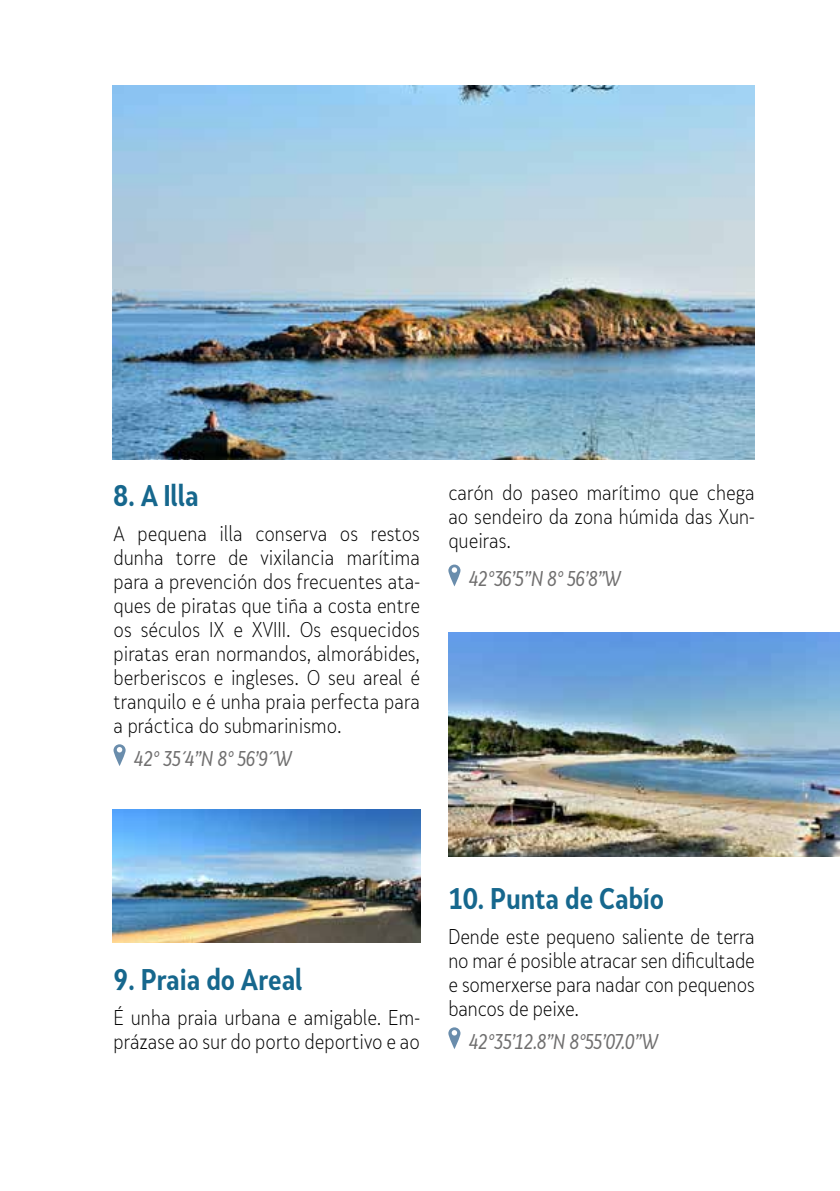
<style>
.page{position:relative;width:840px;height:1191px;background:#fff}
.page>*{position:absolute;margin:0;border:0;box-sizing:border-box;transform-origin:0 0}
.t1{font:700 28px "Skola Sans Cn";color:#16678d}
.t2{font:300 20px/24px "Skola Sans Cn";color:#000;text-align:justify}
.t3{font:italic 20px "Skola Sans Cn";letter-spacing:-.02em;color:#706f6f}
</style>
<div class="page">
<svg style="left:113px;top:744px;width:12px;height:22px"></svg>
<svg style="left:448px;top:564px;width:12px;height:22px"></svg>
<img style="left:113px;top:85px;width:641px;height:374px">
<img style="left:113px;top:810px;width:307px;height:132px">
<img style="left:448px;top:633px;width:391px;height:223px">
<svg style="left:448px;top:1027px;width:12px;height:22px"></svg>
<h1 class="t1" style="left:113px;top:478px;width:87px">8. A Illa</h1>
<p class="t2" style="left:113px;top:521px;width:308px">A pequena illa conserva os restos dunha torre de vixilancia marítima para a prevención dos frecuentes ata&shy;ques de piratas que tiña a costa entre os séculos IX e XVIII. Os esquecidos piratas eran normandos, almorábides, berberiscos e ingleses. O seu areal é tranquilo e é unha praia perfecta para a práctica do submarinismo.</p>
<p class="t3" style="left:134px;top:746px;width:159px">42° 35´4”N 8° 56’9´´W</p>
<p class="t2" style="left:448px;top:480px;width:308px">carón do paseo marítimo que chega ao sendeiro da zona húmida das Xun&shy;queiras.</p>
<p class="t3" style="left:468px;top:567px;width:153px">42°36’5”N 8° 56’8”W</p>
<h1 class="t1" style="left:113px;top:962px;width:190px">9. Praia do Areal</h1>
<p class="t2" style="left:113px;top:1005px;width:308px">É unha praia urbana e amigable. Em&shy;prázase ao sur do porto deportivo e ao</p>
<h1 class="t1" style="left:448px;top:881px;width:217px">10. Punta de Cabío</h1>
<p class="t2" style="left:448px;top:924px;width:308px">Dende este pequeno saliente de terra no mar é posible atracar sen dificultade e somerxerse para nadar con pequenos bancos de peixe.</p>
<p class="t3" style="left:468px;top:1029px;width:190px">42°35’12.8”N 8°55’07.0”W</p>
</div>
